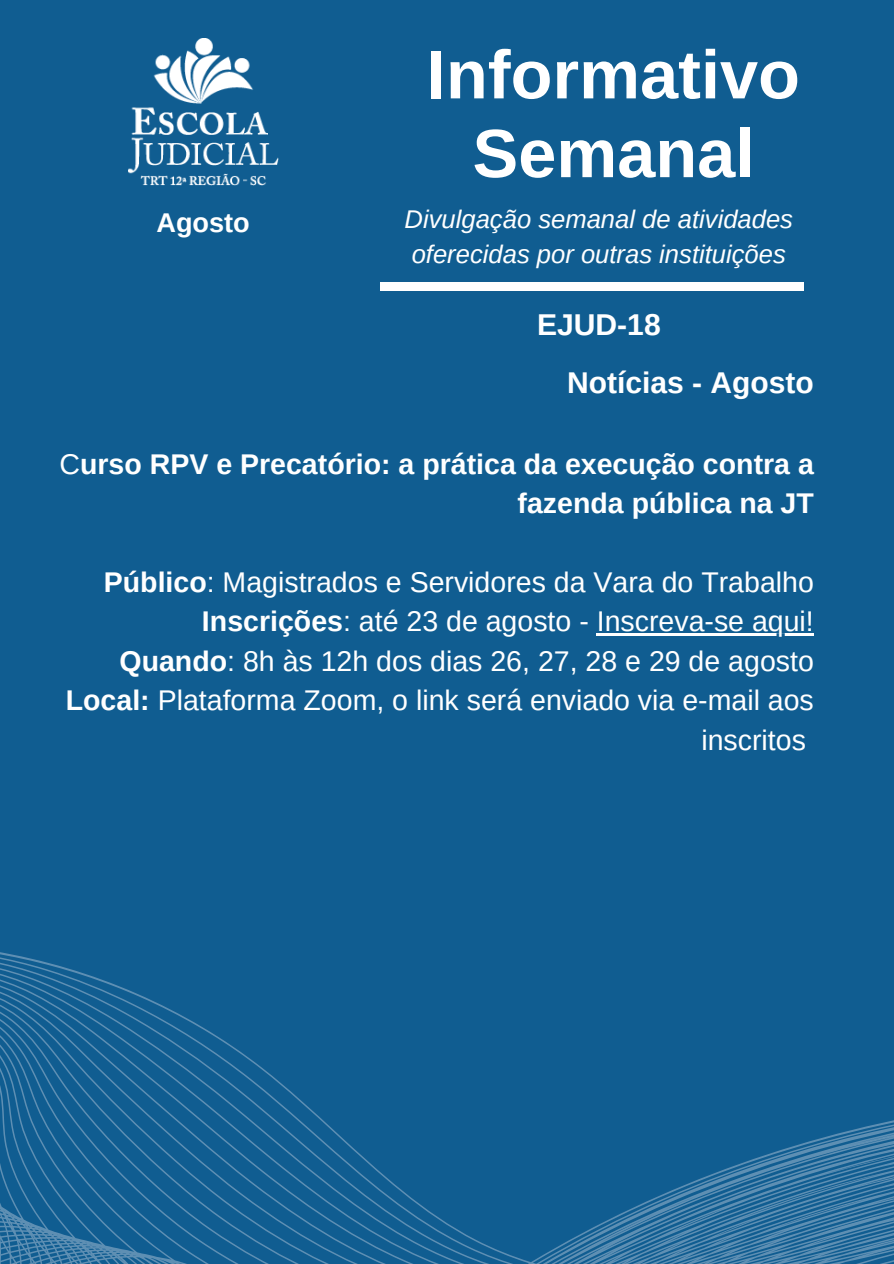
<style>
.page{position:relative;width:894px;height:1264px;background:#fff}
.page>*{position:absolute;margin:0;border:0;box-sizing:border-box;transform-origin:0 0}
.t1{font:700 68.4px/78.8px "Arimo";color:#fff;text-align:center}
.t2{font:700 30.15px "Arimo";color:#fff}
.t3{font:700 30px "Arimo";color:#fff}
.t4{font:28.5px/39.3px "Arimo";color:#fff;text-align:right}
.t5{font:700 28.5px/39.3px "Arimo";color:#fff;text-align:right}
.t6{font:700 27.15px "Arimo";color:#fff}
.t7{font:italic 25.65px/34.8px "Arimo";color:#fff}
.s1{font-weight:400}
.s2{font-weight:700}
</style>
<div class="page">
<div style="left:0;top:0;width:893px;height:1263px;background:#105d91"></div>
<div style="left:380px;top:282px;width:423px;height:9px;background:#fff"></div>
<img style="left:128px;top:39px;width:150px;height:147px">
<svg style="left:0;top:633px;width:893px;height:630px"></svg>
<h4 class="t6" style="left:156px;top:208px;width:95px">Agosto</h4>
<h2 class="t1" style="left:427px;top:35px;width:374px">Informativo<br>Semanal</h2>
<h3 class="t7" style="left:404px;top:201px;width:390px">Divulgação semanal de atividades oferecidas por outras instituições</h3>
<h4 class="t2" style="left:537px;top:307px;width:125px">EJUD-18</h4>
<h3 class="t3" style="left:567px;top:366px;width:248px">Notícias - Agosto</h3>
<h1 class="t5" style="left:59px;top:444px;width:755px"><span class="s1">C</span>urso RPV e Precatório: a prática da execução contra a fazenda pública na JT</h1>
<p class="t4" style="left:104px;top:562px;width:711px"><span class="s2">Público</span>: Magistrados e Servidores da Vara do Trabalho<br><span class="s2">Inscrições</span>: até 23 de agosto - Inscreva-se aqui!</p>
<p class="t4" style="left:66px;top:641px;width:749px"><span class="s2">Quando</span>: 8h às 12h dos dias 26, 27, 28 e 29 de agosto<br><span class="s2">Local:</span> Plataforma Zoom, o link será enviado via e-mail aos inscritos</p>
</div>
